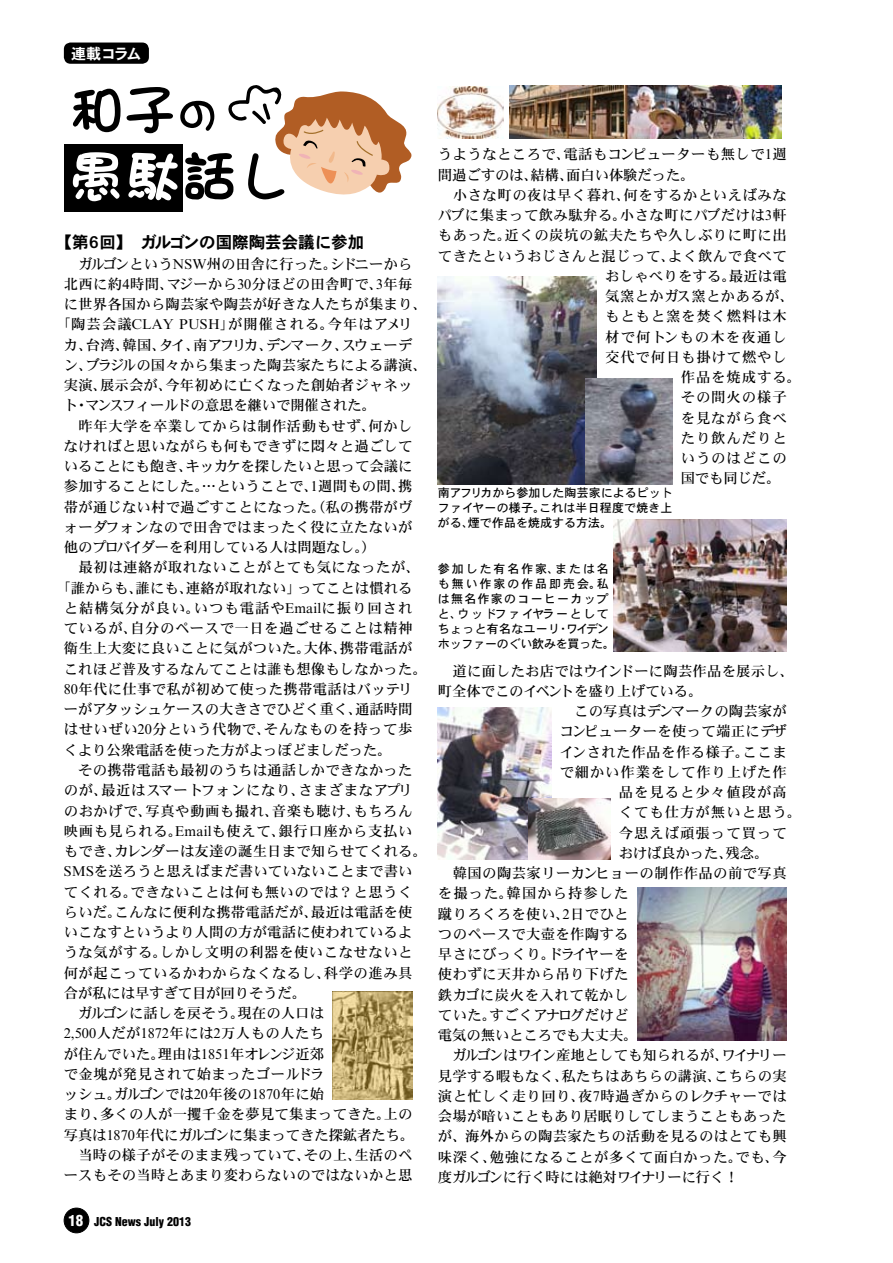
<style>
.page{position:relative;width:893px;height:1263px;background:#fff}
.page>*{position:absolute;margin:0;border:0;box-sizing:border-box;transform-origin:0 0}
.t1{font:16.5px "DFHS Gothic W7";color:#000}
.t2{font:15px "DFHS Gothic W7";letter-spacing:-.075em;color:#fff}
.t3{font:14.25px "DFHS Mincho W5";letter-spacing:.02em;color:#000}
.t4{font:14.25px "DFHS Mincho W5";letter-spacing:.045em;color:#000}
.t5{font:14.25px "DFHS Mincho W5";color:#000}
.t6{font:14.25px "DFHS Mincho W5";letter-spacing:.08em;color:#000}
.t7{font:14.25px "DFHS Mincho W5";letter-spacing:.04em;color:#000}
.t8{font:14.25px "DFHS Mincho W5";letter-spacing:.065em;color:#000}
.t9{font:14.25px "DFHS Mincho W5";letter-spacing:.07em;color:#000}
.t10{font:14.25px "DFHS Mincho W5";letter-spacing:.05em;color:#000}
.t11{font:14.25px "DFHS Mincho W5";letter-spacing:.075em;color:#000}
.t12{font:14.25px "DFHS Mincho W5";letter-spacing:.06em;color:#000}
.t13{font:14.25px "DFHS Mincho W5";letter-spacing:.09em;color:#000}
.t14{font:12px/15px "DFHS Gothic W5";letter-spacing:.105em;color:#000}
.t15{font:12px/15px "DFHS Gothic W5";letter-spacing:.01em;color:#000;text-align:justify}
.t16{font:900 condensed 12px "Helvetica";color:#000}
.s1{font-size:15px;color:#fff}
</style>
<div class="page">
<div style="left:64px;top:1208px;width:25px;height:25px;background:#000;border-radius:50%"></div>
<div style="left:64px;top:1208px;width:25px;height:25px;border:1px solid #000;border-radius:50%"></div>
<div style="left:64px;top:43px;width:85px;height:21px;background:#000;border-radius:7px"></div>
<div style="left:64px;top:144px;width:118px;height:67px;background:#000"></div>
<svg style="left:73px;top:89px;width:48px;height:43px"></svg>
<svg style="left:73px;top:152px;width:47px;height:49px"></svg>
<svg style="left:127px;top:85px;width:284px;height:117px"></svg>
<img style="left:333px;top:992px;width:79px;height:108px">
<img style="left:438px;top:276px;width:159px;height:208px">
<img style="left:613px;top:519px;width:174px;height:133px">
<img style="left:585px;top:378px;width:87px;height:106px">
<img style="left:438px;top:87px;width:66px;height:52px">
<img style="left:509px;top:85px;width:272px;height:54px">
<img style="left:637px;top:888px;width:150px;height:153px">
<img style="left:438px;top:707px;width:113px;height:152px">
<img style="left:529px;top:798px;width:81px;height:61px">
<p class="t2" style="left:71px;top:46px;width:72px">連載コラム</p>
<p class="t1" style="left:56px;top:234px;width:310px">【第6回】　ガルゴンの国際陶芸会議に参加</p>
<p class="t3" style="left:64px;top:256px;width:350px">　ガルゴンというNSW州の田舎に行った。シドニーから</p>
<p class="t3" style="left:64px;top:277px;width:350px">北西に約4時間、マジーから30分ほどの田舎町で、3年毎</p>
<p class="t3" style="left:64px;top:297px;width:364px">に世界各国から陶芸家や陶芸が好きな人たちが集まり、</p>
<p class="t6" style="left:57px;top:317px;width:357px">「陶芸会議CLAY PUSH」が開催される。今年はアメリ</p>
<p class="t3" style="left:64px;top:337px;width:350px">カ、台湾、韓国、タイ、南アフリカ、デンマーク、スウェーデ</p>
<p class="t3" style="left:64px;top:358px;width:364px">ン、ブラジルの国々から集まった陶芸家たちによる講演、</p>
<p class="t3" style="left:64px;top:378px;width:350px">実演、展示会が、今年初めに亡くなった創始者ジャネッ</p>
<p class="t5" style="left:64px;top:398px;width:314px">ト・マンスフィールドの意思を継いで開催された。</p>
<p class="t4" style="left:64px;top:418px;width:350px">　昨年大学を卒業してからは制作活動もせず、何かし</p>
<p class="t3" style="left:64px;top:439px;width:350px">なければと思いながらも何もできずに悶々と過ごして</p>
<p class="t3" style="left:64px;top:459px;width:350px">いることにも飽き、キッカケを探したいと思って会議に</p>
<p class="t3" style="left:64px;top:479px;width:350px">参加することにした。…ということで、1週間もの間、携</p>
<p class="t3" style="left:64px;top:499px;width:350px">帯が通じない村で過ごすことになった。（私の携帯がヴ</p>
<p class="t3" style="left:64px;top:520px;width:350px">ォーダフォンなので田舎ではまったく役に立たないが</p>
<p class="t5" style="left:64px;top:540px;width:314px">他のプロバイダーを利用している人は問題なし。）</p>
<p class="t4" style="left:64px;top:560px;width:357px">　最初は連絡が取れないことがとても気になったが、</p>
<p class="t3" style="left:57px;top:580px;width:357px">「誰からも、誰にも、連絡が取れない」ってことは慣れる</p>
<p class="t11" style="left:64px;top:601px;width:350px">と結構気分が良い。いつも電話やEmailに振り回され</p>
<p class="t4" style="left:64px;top:621px;width:350px">ているが、自分のペースで一日を過ごせることは精神</p>
<p class="t3" style="left:64px;top:641px;width:350px">衛生上大変に良いことに気がついた。大体、携帯電話が</p>
<p class="t3" style="left:64px;top:661px;width:364px">これほど普及するなんてことは誰も想像もしなかった。</p>
<p class="t3" style="left:64px;top:682px;width:350px">80年代に仕事で私が初めて使った携帯電話はバッテリ</p>
<p class="t3" style="left:64px;top:702px;width:350px">ーがアタッシュケースの大きさでひどく重く、通話時間</p>
<p class="t4" style="left:64px;top:722px;width:350px">はせいぜい20分という代物で、そんなものを持って歩</p>
<p class="t5" style="left:64px;top:742px;width:329px">くより公衆電話を使った方がよっぽどましだった。</p>
<p class="t3" style="left:64px;top:763px;width:350px">　その携帯電話も最初のうちは通話しかできなかった</p>
<p class="t12" style="left:64px;top:783px;width:350px">のが、最近はスマートフォンになり、さまざまなアプリ</p>
<p class="t4" style="left:64px;top:803px;width:350px">のおかげで、写真や動画も撮れ、音楽も聴け、もちろん</p>
<p class="t10" style="left:64px;top:823px;width:350px">映画も見られる。Emailも使えて、銀行口座から支払い</p>
<p class="t3" style="left:64px;top:844px;width:364px">もでき、カレンダーは友達の誕生日まで知らせてくれる。</p>
<p class="t3" style="left:64px;top:864px;width:350px">SMSを送ろうと思えばまだ書いていないことまで書い</p>
<p class="t4" style="left:64px;top:884px;width:350px">てくれる。できないことは何も無いのでは？と思うく</p>
<p class="t3" style="left:64px;top:904px;width:350px">らいだ。こんなに便利な携帯電話だが、最近は電話を使</p>
<p class="t3" style="left:64px;top:925px;width:350px">いこなすというより人間の方が電話に使われているよ</p>
<p class="t4" style="left:64px;top:945px;width:350px">うな気がする。しかし文明の利器を使いこなせないと</p>
<p class="t4" style="left:64px;top:965px;width:350px">何が起こっているかわからなくなるし、科学の進み具</p>
<p class="t5" style="left:64px;top:985px;width:244px">合が私には早すぎて目が回りそうだ。</p>
<p class="t3" style="left:64px;top:1006px;width:262px">　ガルゴンに話しを戻そう。現在の人口は</p>
<p class="t3" style="left:64px;top:1026px;width:262px">2,500人だが1872年には2万人もの人たち</p>
<p class="t3" style="left:64px;top:1046px;width:262px">が住んでいた。理由は1851年オレンジ近郊</p>
<p class="t3" style="left:64px;top:1066px;width:262px">で金塊が発見されて始まったゴールドラ</p>
<p class="t3" style="left:64px;top:1087px;width:262px">ッシュ。ガルゴンでは20年後の1870年に始</p>
<p class="t3" style="left:64px;top:1107px;width:350px">まり、多くの人が一攫千金を夢見て集まってきた。上の</p>
<p class="t5" style="left:64px;top:1127px;width:352px">写真は1870年代にガルゴンに集まってきた探鉱者たち。</p>
<p class="t3" style="left:64px;top:1147px;width:350px">　当時の様子がそのまま残っていて、その上、生活のペ</p>
<p class="t3" style="left:64px;top:1168px;width:350px">ースもその当時とあまり変わらないのではないかと思</p>
<p class="t16" style="left:68px;top:1214px;width:124px"><span class="s1">18</span> JCS News July 2013</p>
<p class="t7" style="left:438px;top:147px;width:350px">うようなところで、電話もコンピューターも無しで1週</p>
<p class="t5" style="left:438px;top:167px;width:258px">間過ごすのは、結構、面白い体験だった。</p>
<p class="t4" style="left:438px;top:188px;width:350px">　小さな町の夜は早く暮れ、何をするかといえばみな</p>
<p class="t7" style="left:438px;top:208px;width:350px">パブに集まって飲み駄弁る。小さな町にパブだけは3軒</p>
<p class="t4" style="left:438px;top:228px;width:350px">もあった。近くの炭坑の鉱夫たちや久しぶりに町に出</p>
<p class="t4" style="left:438px;top:248px;width:350px">てきたというおじさんと混じって、よく飲んで食べて</p>
<p class="t3" style="left:605px;top:269px;width:183px">おしゃべりをする。最近は電</p>
<p class="t7" style="left:605px;top:289px;width:190px">気窯とかガス窯とかあるが、</p>
<p class="t8" style="left:605px;top:309px;width:183px">もともと窯を焚く燃料は木</p>
<p class="t13" style="left:605px;top:329px;width:183px">材で何トンもの木を夜通し</p>
<p class="t8" style="left:605px;top:350px;width:183px">交代で何日も掛けて燃やし</p>
<p class="t9" style="left:681px;top:370px;width:122px">作品を焼成する。</p>
<p class="t9" style="left:681px;top:390px;width:107px">その間火の様子</p>
<p class="t9" style="left:681px;top:410px;width:107px">を見ながら食べ</p>
<p class="t9" style="left:681px;top:431px;width:107px">たり飲んだりと</p>
<p class="t9" style="left:681px;top:451px;width:107px">いうのはどこの</p>
<p class="t3" style="left:681px;top:471px;width:101px">国でも同じだ。</p>
<p class="t15" style="left:438px;top:486px;width:236px">南アフリカから参加した陶芸家によるピットファイヤーの様子。これは半日程度で焼き上がる、煙で作品を焼成する方法。</p>
<p class="t14" style="left:438px;top:562px;width:178px">参加した有名作家、または名も無い作家の作品即売会。私は無名作家のコーヒーカップと、ウッドファイヤラーとしてちょっと有名なユーリ・ワイデンホッファーのぐい飲みを買った。</p>
<p class="t3" style="left:438px;top:663px;width:357px">　道に面したお店ではウインドーに陶芸作品を展示し、</p>
<p class="t5" style="left:438px;top:684px;width:266px">町全体でこのイベントを盛り上げている。</p>
<p class="t3" style="left:560px;top:704px;width:228px">　この写真はデンマークの陶芸家が</p>
<p class="t3" style="left:560px;top:724px;width:228px">コンピューターを使って端正にデザ</p>
<p class="t4" style="left:560px;top:744px;width:228px">インされた作品を作る様子。ここま</p>
<p class="t8" style="left:560px;top:765px;width:228px">で細かい作業をして作り上げた作</p>
<p class="t6" style="left:619px;top:785px;width:170px">品を見ると少々値段が高</p>
<p class="t6" style="left:619px;top:805px;width:184px">くても仕方が無いと思う。</p>
<p class="t6" style="left:619px;top:825px;width:170px">今思えば頑張って買って</p>
<p class="t5" style="left:619px;top:846px;width:151px">おけば良かった、残念。</p>
<p class="t3" style="left:438px;top:866px;width:350px">　韓国の陶芸家リーカンヒョーの制作作品の前で写真</p>
<p class="t6" style="left:438px;top:886px;width:192px">を撮った。韓国から持参した</p>
<p class="t3" style="left:438px;top:906px;width:192px">蹴りろくろを使い、2日でひと</p>
<p class="t3" style="left:438px;top:927px;width:192px">つのペースで大壺を作陶する</p>
<p class="t3" style="left:438px;top:947px;width:192px">早さにびっくり。ドライヤーを</p>
<p class="t3" style="left:438px;top:967px;width:192px">使わずに天井から吊り下げた</p>
<p class="t4" style="left:438px;top:987px;width:192px">鉄カゴに炭火を入れて乾かし</p>
<p class="t3" style="left:438px;top:1008px;width:192px">ていた。すごくアナログだけど</p>
<p class="t5" style="left:438px;top:1028px;width:201px">電気の無いところでも大丈夫。</p>
<p class="t3" style="left:438px;top:1048px;width:350px">　ガルゴンはワイン産地としても知られるが、ワイナリー</p>
<p class="t3" style="left:438px;top:1068px;width:350px">見学する暇もなく、私たちはあちらの講演、こちらの実</p>
<p class="t3" style="left:438px;top:1089px;width:350px">演と忙しく走り回り、夜7時過ぎからのレクチャーでは</p>
<p class="t3" style="left:438px;top:1109px;width:350px">会場が暗いこともあり居眠りしてしまうこともあった</p>
<p class="t3" style="left:438px;top:1129px;width:350px">が、海外からの陶芸家たちの活動を見るのはとても興</p>
<p class="t4" style="left:438px;top:1149px;width:350px">味深く、勉強になることが多くて面白かった。でも、今</p>
<p class="t5" style="left:438px;top:1170px;width:302px">度ガルゴンに行く時には絶対ワイナリーに行く！</p>
</div>
